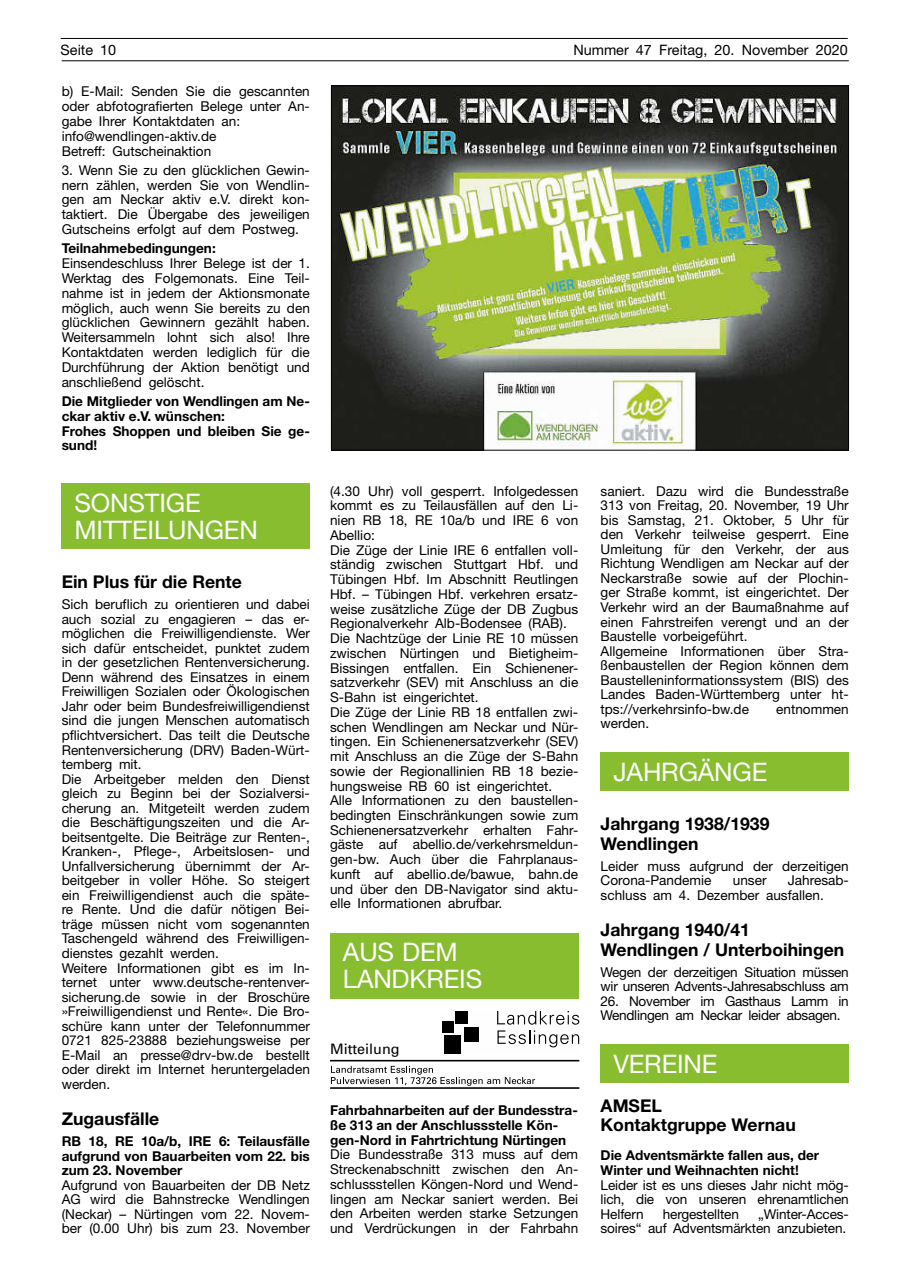
<style>
.page{position:relative;width:902px;height:1280px;background:#fff}
.page>*{position:absolute;margin:0;border:0;box-sizing:border-box;transform-origin:0 0}
.t1{font:25.65px/27.2px "Helvetica Neue";letter-spacing:-.005em;color:#fff}
.t2{font:700 17.55px/19.4px "Helvetica Neue";color:#000}
.t3{font:14.4px "Helvetica Neue";color:#000}
.t4{font:14.4px "Univers";color:#000}
.t5{font:13.65px/14.5px "Helvetica Neue";color:#000}
.t6{font:700 13.65px/14.5px "Helvetica Neue";color:#000}
.t7{font:13.65px/14.5px "Helvetica Neue";letter-spacing:-.02em;color:#000}
</style>
<div class="page">
<hr style="left:61px;top:38px;width:786px;height:1px;background:#000">
<hr style="left:62px;top:61px;width:786px;height:1px;background:#000">
<div style="left:62px;top:483px;width:248px;height:66px;background:#87bd2f"></div>
<div style="left:600px;top:753px;width:248px;height:38px;background:#87bd2f"></div>
<div style="left:600px;top:1044px;width:248px;height:39px;background:#87bd2f"></div>
<div style="left:330px;top:933px;width:248px;height:65px;background:#87bd2f"></div>
<div style="left:444px;top:1035px;width:17px;height:18px;background:#000"></div>
<div style="left:464px;top:1026px;width:14px;height:15px;background:#000"></div>
<div style="left:455px;top:1011px;width:12px;height:13px;background:#000"></div>
<div style="left:442px;top:1021px;width:11px;height:12px;background:#000"></div>
<svg style="left:497px;top:1011px;width:82px;height:36px"></svg>
<hr style="left:330px;top:1060px;width:249px;height:1px;background:#000">
<svg style="left:331px;top:1066px;width:204px;height:20px"></svg>
<hr style="left:330px;top:1087px;width:249px;height:2px;background:#000">
<img style="left:333px;top:88px;width:513px;height:360px">
<p class="t3" style="left:61px;top:41px;width:57px">Seite 10</p>
<p class="t3" style="left:573px;top:41px;width:276px">Nummer 47 Freitag, 20. November 2020</p>
<p class="t5" style="left:62px;top:84px;width:250px">b) E-Mail: Senden Sie die gescannten oder abfotografierten Belege unter An&shy;gabe Ihrer Kontaktdaten an: info@wendlingen-aktiv.de<br>Betreff: Gutscheinaktion</p>
<p class="t5" style="left:62px;top:162px;width:250px;text-align:justify">3. Wenn Sie zu den glücklichen Gewin&shy;nern zählen, werden Sie von Wendlin&shy;gen am Neckar aktiv e.V. direkt kon&shy;taktiert. Die Übergabe des jeweiligen Gutscheins erfolgt auf dem Postweg.</p>
<p class="t6" style="left:62px;top:241px;width:155px">Teilnahmebedingungen:</p>
<p class="t5" style="left:62px;top:256px;width:250px;text-align:justify">Einsendeschluss Ihrer Belege ist der 1.<br>Werktag des Folgemonats. Eine Teil&shy;nahme ist in jedem der Aktionsmonate möglich, auch wenn Sie bereits zu den glücklichen Gewinnern gezählt haben.<br>Weitersammeln lohnt sich also! Ihre Kontaktdaten werden lediglich für die Durchführung der Aktion benötigt und anschließend gelöscht.</p>
<p class="t6" style="left:62px;top:393px;width:250px">Die Mitglieder von Wendlingen am Ne&shy;ckar aktiv e.V. wünschen:<br>Frohes Shoppen und bleiben Sie ge&shy;sund!</p>
<h1 class="t1" style="left:75px;top:488px;width:185px">SONSTIGE<br>MITTEILUNGEN</h1>
<p class="t2" style="left:62px;top:572px;width:182px">Ein Plus für die Rente</p>
<p class="t5" style="left:62px;top:597px;width:250px">Sich beruflich zu orientieren und dabei auch sozial zu engagieren – das er&shy;möglichen die Freiwilligendienste. Wer sich dafür entscheidet, punktet zudem in der gesetzlichen Rentenversicherung.<br>Denn während des Einsatzes in einem Freiwilligen Sozialen oder Ökologischen Jahr oder beim Bundesfreiwilligendienst sind die jungen Menschen automatisch pflichtversichert. Das teilt die Deutsche Rentenversicherung (DRV) Baden-Würt&shy;temberg mit.<br>Die Arbeitgeber melden den Dienst gleich zu Beginn bei der Sozialversi&shy;cherung an. Mitgeteilt werden zudem die Beschäftigungszeiten und die Ar&shy;beitsentgelte. Die Beiträge zur Renten-, Kranken-, Pflege-, Arbeitslosen- und Unfallversicherung übernimmt der Ar&shy;beitgeber in voller Höhe. So steigert ein Freiwilligendienst auch die späte&shy;re Rente. Und die dafür nötigen Bei&shy;träge müssen nicht vom sogenannten Taschengeld während des Freiwilligen&shy;dienstes gezahlt werden.<br>Weitere Informationen gibt es im In&shy;ternet unter www.deutsche-rentenver&shy;sicherung.de sowie in der Broschüre »Freiwilligendienst und Rente«. Die Bro&shy;schüre kann unter der Telefonnummer 0721 825-23888 beziehungsweise per E-Mail an presse@drv-bw.de bestellt oder direkt im Internet heruntergeladen werden.</p>
<p class="t2" style="left:62px;top:1109px;width:99px">Zugausfälle</p>
<p class="t6" style="left:62px;top:1133px;width:250px;text-align:justify">RB 18, RE 10a/b, IRE 6: Teilausfälle aufgrund von Bauarbeiten vom 22. bis zum 23. November</p>
<p class="t5" style="left:62px;top:1177px;width:250px;text-align:justify">Aufgrund von Bauarbeiten der DB Netz AG wird die Bahnstrecke Wendlingen (Neckar) – Nürtingen vom 22. Novem&shy;ber (0.00 Uhr) bis zum 23. November</p>
<p class="t5" style="left:330px;top:483px;width:250px">(4.30 Uhr) voll gesperrt. Infolgedessen kommt es zu Teilausfällen auf den Li&shy;nien RB 18, RE 10a/b und IRE 6 von Abellio:<br>Die Züge der Linie IRE 6 entfallen voll&shy;ständig zwischen Stuttgart Hbf. und Tübingen Hbf. Im Abschnitt Reutlingen Hbf. – Tübingen Hbf. verkehren ersatz&shy;weise zusätzliche Züge der DB Zugbus Regionalverkehr Alb-Bodensee (RAB).<br>Die Nachtzüge der Linie RE 10 müssen zwischen Nürtingen und Bietigheim-Bissingen entfallen. Ein Schienener&shy;satzverkehr (SEV) mit Anschluss an die S-Bahn ist eingerichtet.<br>Die Züge der Linie RB 18 entfallen zwi&shy;schen Wendlingen am Neckar und Nür&shy;tingen. Ein Schienenersatzverkehr (SEV) mit Anschluss an die Züge der S-Bahn sowie der Regionallinien RB 18 bezie&shy;hungsweise RB 60 ist eingerichtet.<br>Alle Informationen zu den baustellen&shy;bedingten Einschränkungen sowie zum Schienenersatzverkehr erhalten Fahr&shy;gäste auf abellio.de/verkehrsmeldun&shy;gen-bw. Auch über die Fahrplanaus&shy;kunft auf abellio.de/bawue, bahn.de und über den DB-Navigator sind aktu&shy;elle Informationen abrufbar.</p>
<h1 class="t1" style="left:343px;top:938px;width:141px">AUS DEM<br>LANDKREIS</h1>
<p class="t4" style="left:330px;top:1039px;width:71px">Mitteilung</p>
<p class="t6" style="left:330px;top:1103px;width:249px">Fahrbahnarbeiten auf der Bundesstra&shy;ße 313 an der Anschlussstelle Kön&shy;gen-Nord in Fahrtrichtung Nürtingen</p>
<p class="t5" style="left:330px;top:1147px;width:250px;text-align:justify">Die Bundesstraße 313 muss auf dem Streckenabschnitt zwischen den An&shy;schlussstellen Köngen-Nord und Wend&shy;lingen am Neckar saniert werden. Bei den Arbeiten werden starke Setzungen und Verdrückungen in der Fahrbahn</p>
<p class="t5" style="left:600px;top:483px;width:250px">saniert. Dazu wird die Bundesstraße 313 von Freitag, 20. November, 19 Uhr bis Samstag, 21. Oktober, 5 Uhr für den Verkehr teilweise gesperrt. Eine Umleitung für den Verkehr, der aus Richtung Wendligen am Neckar auf der Neckarstraße sowie auf der Plochin&shy;ger Straße kommt, ist eingerichtet. Der Verkehr wird an der Baumaßnahme auf einen Fahrstreifen verengt und an der Baustelle vorbeigeführt.<br>Allgemeine Informationen über Stra&shy;ßenbaustellen der Region können dem Baustelleninformationssystem (BIS) des Landes Baden-Württemberg unter ht&shy;tps://verkehrsinfo-bw.de</p>
<p class="t5" style="left:776px;top:701px;width:74px">entnommen</p>
<p class="t5" style="left:600px;top:716px;width:50px">werden.</p>
<h1 class="t1" style="left:613px;top:758px;width:155px">JAHRGÄNGE</h1>
<p class="t2" style="left:600px;top:814px;width:170px">Jahrgang 1938/1939<br>Wendlingen</p>
<p class="t5" style="left:600px;top:858px;width:250px">Leider muss aufgrund der derzeitigen<br>Corona-Pandemie</p>
<p class="t5" style="left:600px;top:873px;width:250px;text-indent:187px">Jahresab&shy;schluss am 4. Dezember ausfallen.</p>
<p class="t2" style="left:600px;top:920px;width:245px">Jahrgang 1940/41<br>Wendlingen / Unterboihingen</p>
<p class="t7" style="left:600px;top:964px;width:250px">Wegen der derzeitigen Situation müssen wir unseren Advents-Jahresabschluss am</p>
<p class="t7" style="left:600px;top:993px;width:250px">26. November im Gasthaus Lamm in<br>Wendlingen am Neckar leider absagen.</p>
<h1 class="t1" style="left:613px;top:1049px;width:106px">VEREINE</h1>
<p class="t2" style="left:600px;top:1095px;width:197px">AMSEL<br>Kontaktgruppe Wernau</p>
<p class="t6" style="left:600px;top:1148px;width:220px">Die Adventsmärkte fallen aus, der<br>Winter und Weihnachten nicht!</p>
<p class="t5" style="left:600px;top:1177px;width:250px;text-align:justify">Leider ist es uns dieses Jahr nicht mög&shy;lich, die von unseren ehrenamtlichen Helfern</p>
<p class="t5" style="left:732px;top:873px;width:35px">unser</p>
<p class="t5" style="left:600px;top:1206px;width:250px;text-align:right">„Winter-Acces-<br>soires“ auf Adventsmärkten anzubieten.</p>
<p class="t5" style="left:662px;top:1206px;width:78px">hergestellten</p>
</div>
